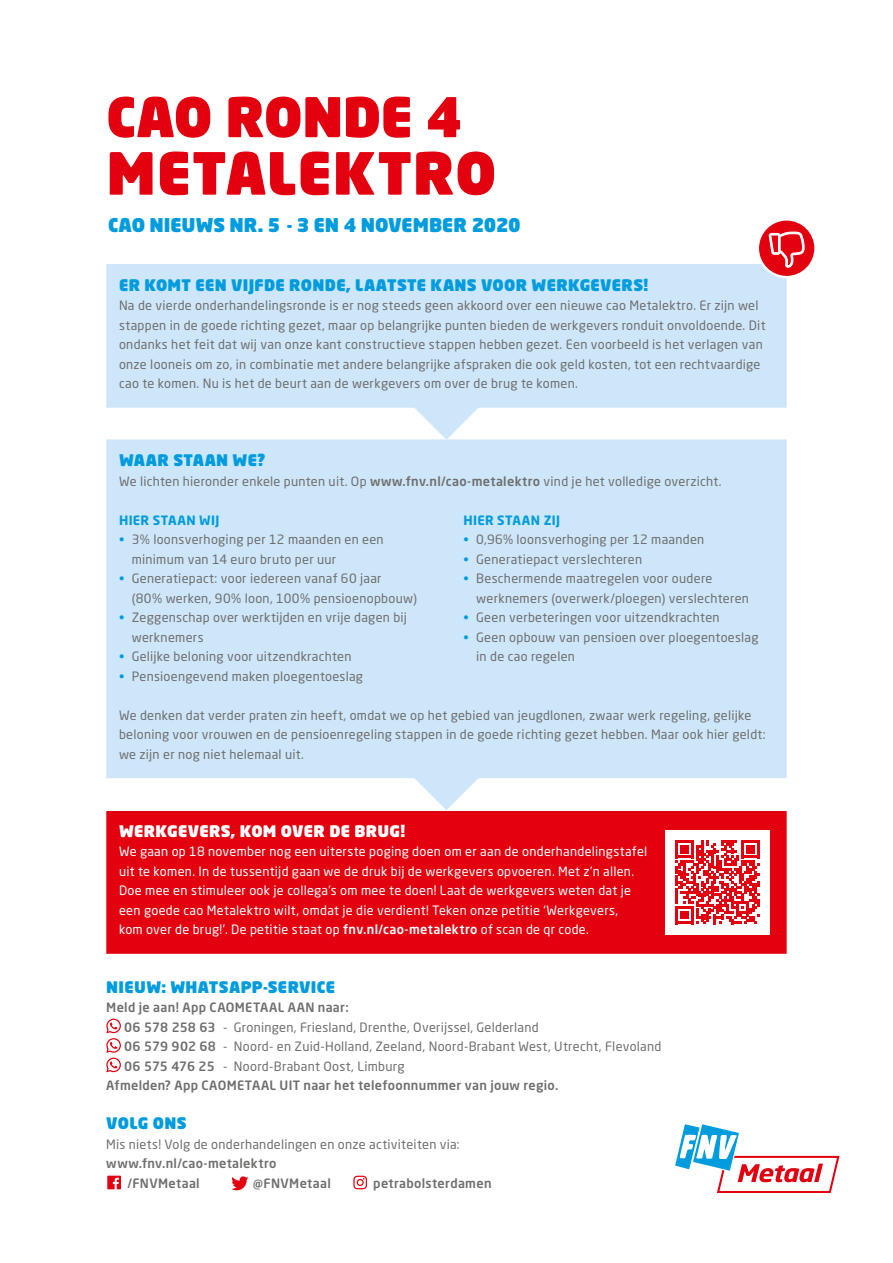
<style>
.page{position:relative;width:893px;height:1263px;background:#fff}
.page>*{position:absolute;margin:0;border:0;box-sizing:border-box;transform-origin:0 0}
.t1{font:900 57.3px "Neo Sans Pro";letter-spacing:.015em;color:#e3000f}
.t2{font:900 54px "Neo Sans Pro";letter-spacing:-.01em;color:#e3000f}
.t3{font:900 18.75px "Neo Sans Pro";color:#009cde}
.t4{font:900 15.75px "Neo Sans Pro";letter-spacing:.02em;color:#009cde}
.t5{font:900 15.75px "Neo Sans Pro";letter-spacing:.015em;color:#fff}
.t6{font:12.75px/19.5px "Neo Sans Pro";letter-spacing:.02em;color:#6f6f6e}
.t7{font:12.75px/19.5px "Neo Sans Pro";letter-spacing:.02em;color:#fff}
.t8{font:500 12.75px/19.5px "Neo Sans Pro";letter-spacing:.025em;color:#6f6f6e}
.t9{font:700 12.75px "Neo Sans Pro";letter-spacing:.025em;color:#009cde}
.s1{font-weight:500}
.s2{color:#009cde}
</style>
<div class="page">
<div style="left:106px;top:811px;width:681px;height:143px;background:#e3000f"></div>
<svg style="left:415px;top:408px;width:63px;height:31px"></svg>
<div style="left:106px;top:264px;width:681px;height:144px;background:#cee6f9"></div>
<svg style="left:757px;top:220px;width:58px;height:58px"></svg>
<svg style="left:107px;top:1176px;width:14px;height:13px"></svg>
<svg style="left:231px;top:1176px;width:17px;height:14px"></svg>
<svg style="left:353px;top:1176px;width:14px;height:13px"></svg>
<svg style="left:106px;top:1019px;width:15px;height:53px"></svg>
<svg style="left:415px;top:779px;width:63px;height:31px"></svg>
<div style="left:106px;top:439px;width:681px;height:340px;background:#cee6f9"></div>
<div style="left:665px;top:830px;width:105px;height:104px;background:#fff"></div>
<svg style="left:676px;top:840px;width:83px;height:84px"></svg>
<svg style="left:675px;top:1124px;width:165px;height:69px"></svg>
<h2 class="t2" style="left:106px;top:81px;width:357px">CAO RONDE 4</h2>
<h1 class="t1" style="left:106px;top:135px;width:392px">METALEKTRO</h1>
<h3 class="t3" style="left:108px;top:213px;width:414px">CAO NIEUWS NR. 5 - 3 EN 4 NOVEMBER 2020</h3>
<p class="t4" style="left:119px;top:274px;width:531px">ER KOMT EEN VIJFDE RONDE, LAATSTE KANS VOOR WERKGEVERS!</p>
<p class="t6" style="left:119px;top:296px;width:648px">Na de vierde onderhandelingsronde is er nog steeds geen akkoord over een nieuwe cao Metalektro. Er zijn wel stappen in de goede richting gezet, maar op belangrijke punten bieden de werkgevers ronduit onvoldoende. Dit ondanks het feit dat wij van onze kant constructieve stappen hebben gezet. Een voorbeeld is het verlagen van onze looneis om zo, in combinatie met andere belangrijke afspraken die ook geld kosten, tot een rechtvaardige cao te komen. Nu is het de beurt aan de werkgevers om over de brug te komen.</p>
<p class="t4" style="left:119px;top:450px;width:148px">WAAR STAAN WE?</p>
<p class="t6" style="left:119px;top:471px;width:604px">We lichten hieronder enkele punten uit. Op <span class="s1">www.fnv.nl/cao-metalektro</span> vind je het volledige overzicht.</p>
<p class="t9" style="left:119px;top:512px;width:102px">HIER STAAN WIJ</p>
<p class="t6" style="left:132px;top:530px;width:253px;text-indent:-13px"><span class="s2">•</span> 3% loonsverhoging per 12 maanden en een minimum van 14 euro bruto per uur</p>
<p class="t6" style="left:132px;top:569px;width:287px;text-indent:-13px"><span class="s2">•</span> Generatiepact: voor iedereen vanaf 60 jaar<br>(80% werken, 90% loon, 100% pensioenopbouw)</p>
<p class="t6" style="left:132px;top:608px;width:277px;text-indent:-13px"><span class="s2">•</span> Zeggenschap over werktijden en vrije dagen bij werknemers</p>
<p class="t6" style="left:119px;top:647px;width:234px"><span class="s2">•</span> Gelijke beloning voor uitzendkrachten</p>
<p class="t6" style="left:119px;top:666px;width:245px"><span class="s2">•</span> Pensioengevend maken ploegentoeslag</p>
<p class="t9" style="left:463px;top:512px;width:98px">HIER STAAN ZIJ</p>
<p class="t6" style="left:463px;top:529px;width:242px"><span class="s2">•</span> 0,96% loonsverhoging per 12 maanden</p>
<p class="t6" style="left:463px;top:549px;width:180px"><span class="s2">•</span> Generatiepact verslechteren</p>
<p class="t6" style="left:476px;top:568px;width:274px;text-indent:-13px"><span class="s2">•</span> Beschermende maatregelen voor oudere werknemers (overwerk/ploegen) verslechteren</p>
<p class="t6" style="left:463px;top:607px;width:258px"><span class="s2">•</span> Geen verbeteringen voor uitzendkrachten</p>
<p class="t6" style="left:476px;top:627px;width:284px;text-indent:-13px"><span class="s2">•</span> Geen opbouw van pensioen over ploegentoeslag in de cao regelen</p>
<p class="t6" style="left:119px;top:705px;width:648px">We denken dat verder praten zin heeft, omdat we op het gebied van jeugdlonen, zwaar werk regeling, gelijke beloning voor vrouwen en de pensioenregeling stappen in de goede richting gezet hebben. Maar ook hier geldt: we zijn er nog niet helemaal uit.</p>
<p class="t5" style="left:119px;top:820px;width:288px">WERKGEVERS, KOM OVER DE BRUG!</p>
<p class="t7" style="left:119px;top:842px;width:530px">We gaan op 18 november nog een uiterste poging doen om er aan de onderhandelingstafel uit te komen. In de tussentijd gaan we de druk bij de werkgevers opvoeren. Met z’n allen.<br>Doe mee en stimuleer ook je collega’s om mee te doen! Laat de werkgevers weten dat je een goede cao Metalektro wilt, omdat je die verdient! Teken onze petitie ‘Werkgevers,<br>kom over de brug!’. De petitie staat op <span class="s1">fnv.nl/cao-metalektro</span> of scan de qr code.</p>
<p class="t4" style="left:106px;top:976px;width:230px">NIEUW: WHATSAPP-SERVICE</p>
<p class="t8" style="left:106px;top:997px;width:244px">Meld je aan! App CAOMETAAL AAN naar:</p>
<p class="t6" style="left:124px;top:1017px;width:416px"><span class="s1">06 578 258 63</span> - Groningen, Friesland, Drenthe, Overijssel, Gelderland</p>
<p class="t6" style="left:124px;top:1037px;width:539px"><span class="s1">06 579 902 68</span> - Noord- en Zuid-Holland, Zeeland, Noord-Brabant West, Utrecht, Flevoland</p>
<p class="t6" style="left:124px;top:1056px;width:282px"><span class="s1">06 575 476 25</span> - Noord-Brabant Oost, Limburg</p>
<p class="t8" style="left:106px;top:1075px;width:454px">Afmelden? App CAOMETAAL UIT naar het telefoonnummer van jouw regio.</p>
<p class="t4" style="left:106px;top:1113px;width:82px">VOLG ONS</p>
<p class="t6" style="left:106px;top:1134px;width:355px">Mis niets! Volg de onderhandelingen en onze activiteiten via:</p>
<p class="t8" style="left:128px;top:1153px;width:150px;text-indent:-21px">www.fnv.nl/cao-metalektro /FNVMetaal</p>
<p class="t8" style="left:253px;top:1173px;width:79px">@FNVMetaal</p>
<p class="t8" style="left:373px;top:1173px;width:120px">petrabolsterdamen</p>
</div>
